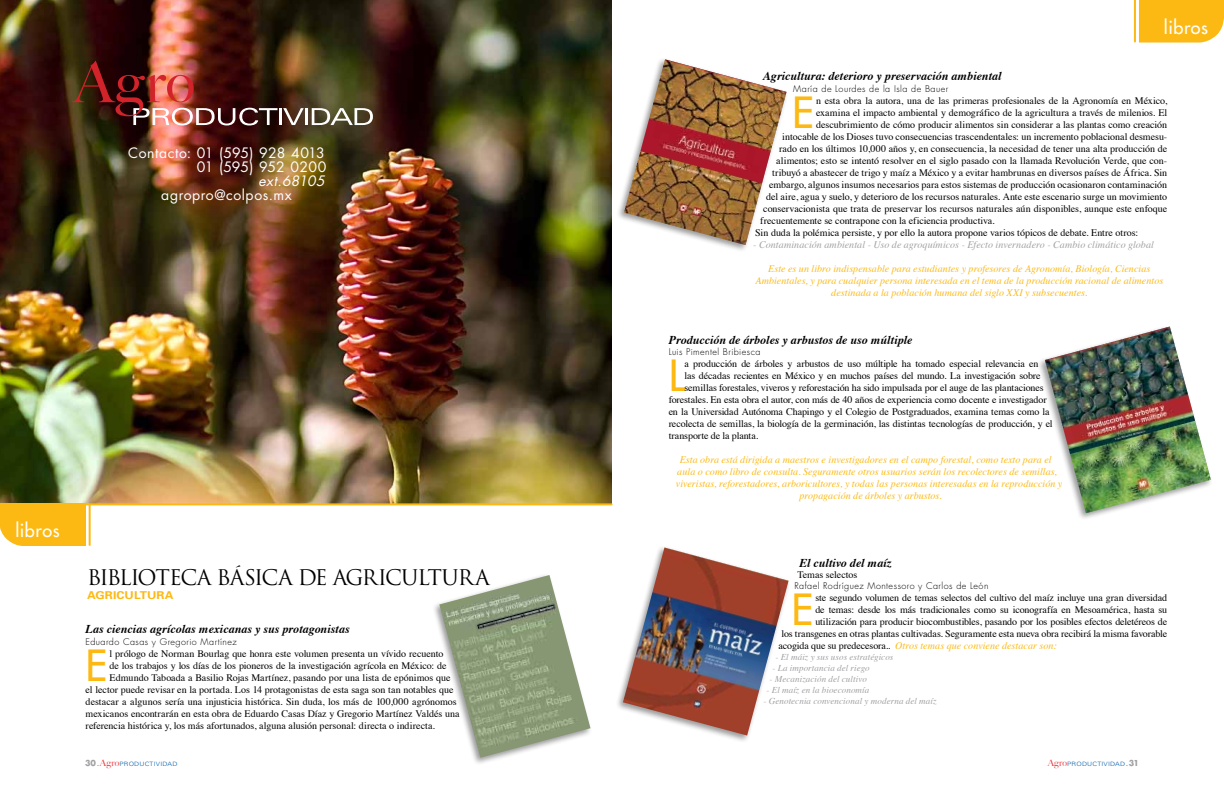
<style>
.page{position:relative;width:1224px;height:792px;background:#fff}
.page>*{position:absolute;margin:0;border:0;box-sizing:border-box;transform-origin:0 0}
.t1{font:41.8px "Futura";color:#fdb913}
.t2{font:21px "Trajan";letter-spacing:-.065em;color:#000}
.t3{font:18px "Futura";letter-spacing:.025em;color:#fff}
.t4{font:14px/14px "Futura";letter-spacing:.035em;color:#fff;text-align:right}
.t5{font:italic 14px "Futura";letter-spacing:.03em;color:#fff}
.t6{font:italic 700 12px "Times";letter-spacing:.005em;color:#000}
.t7{font:700 10.8px "Univers";color:#fdb913;scale:1.11 1}
.t8{font:10px "Times";letter-spacing:-.005em;color:#000}
.t9{font:italic 10px/12px "Times";letter-spacing:.005em;color:#fdb913;text-align:center}
.t10{font:italic 10px "Times";letter-spacing:.005em;color:#a1a1a4}
.t11{font:italic 9px "Times";letter-spacing:.01em;color:#a1a1a4}
.t12{font:300 9px "Futura";letter-spacing:.05em;color:#000}
.t13{font:300 5.9px "Univers";letter-spacing:.025em;color:#005daa;scale:1.18 1}
.s1{font-style:normal;color:#000}
.s2{font-family:"Futura";font-weight:700;font-size:8px;color:#a1a1a4}
.s3{font-size:11.9px;color:#a1a1a4}
.s4{font-family:"Big Caslon";font-weight:500;font-size:9px;color:#ef3e42}
</style>
<div class="page">
<img style="left:0;top:0;width:612px;height:503px">
<hr style="left:305px;top:108px;width:3px;height:17px;background:#fff">
<svg style="left:312px;top:108px;width:61px;height:17px"></svg>
<img style="left:72px;top:61px;width:232px;height:64px">
<div style="left:1139px;top:0;width:85px;height:43px;background:#fdb913"></div>
<img style="left:1045px;top:327px;width:166px;height:186px">
<div style="left:616px;top:57px;width:172px;height:196px;background:#000;opacity:.4"></div>
<img style="left:624px;top:59px;width:163px;height:186px">
<img style="left:623px;top:547px;width:166px;height:189px">
<hr style="left:1134px;top:0;width:2px;height:42px;background:#fdb913">
<div style="left:0;top:503px;width:85px;height:43px;background:#fdb913"></div>
<img style="left:439px;top:575px;width:152px;height:183px">
<svg style="left:0;top:527px;width:21px;height:19px"></svg>
<hr style="left:89px;top:504px;width:2px;height:41px;background:#fdb913">
<hr style="left:1px;top:503px;width:611px;height:2px;background:#fdb913">
<h3 class="t3" style="left:16px;top:519px;width:45px">libros</h3>
<h3 class="t4" style="left:128px;top:146px;width:200px">Contacto: 01 (595) 928 4013<br>01 (595) 952 0200</h3>
<h3 class="t5" style="left:258px;top:172px;width:68px">ext.68105</h3>
<h3 class="t4" style="left:161px;top:188px;width:132px">agropro@colpos.mx</h3>
<h2 class="t2" style="left:87px;top:565px;width:404px">BIBLIOTECA BÁSICA DE AGRICULTURA</h2>
<p class="t6" style="left:86px;top:617px;width:266px">Las ciencias agrícolas mexicanas y sus protagonistas</p>
<p class="t12" style="left:86px;top:636px;width:153px">Eduardo Casas y Gregorio Martínez</p>
<h1 class="t1" style="left:86px;top:638px;width:23px">E</h1>
<p class="t8" style="left:110px;top:644px;width:336px">l prólogo de Norman Bourlag que honra este volumen presenta un vívido recuento</p>
<p class="t7" style="left:87px;top:588px;width:16px">AGRICULTURA</p>
<p class="t8" style="left:110px;top:656px;width:339px">de los trabajos y los días de los pioneros de la investigación agrícola en México: de</p>
<p class="t8" style="left:110px;top:668px;width:343px">Edmundo Taboada a Basilio Rojas Martínez, pasando por una lista de epónimos que</p>
<p class="t8" style="left:86px;top:680px;width:369px">el lector puede revisar en la portada. Los 14 protagonistas de esta saga son tan notables que</p>
<p class="t8" style="left:86px;top:692px;width:372px">destacar a algunos sería una injusticia histórica. Sin duda, los más de 100,000 agrónomos</p>
<p class="t8" style="left:86px;top:704px;width:375px">mexicanos encontrarán en esta obra de Eduardo Casas Díaz y Gregorio Martínez Valdés una</p>
<p class="t8" style="left:86px;top:716px;width:351px">referencia histórica y, los más afortunados, alguna alusión personal: directa o indirecta.</p>
<h3 class="t3" style="left:1164px;top:15px;width:45px">libros</h3>
<p class="t6" style="left:763px;top:65px;width:240px">Agricultura: deterioro y preservación ambiental</p>
<p class="t12" style="left:793px;top:83px;width:157px">María de Lourdes de la Isla de Bauer</p>
<h1 class="t1" style="left:792px;top:85px;width:23px">E</h1>
<p class="t8" style="left:816px;top:91px;width:353px">n esta obra la autora, una de las primeras profesionales de la Agronomía en México,</p>
<p class="t8" style="left:816px;top:103px;width:353px">examina el impacto ambiental y demográfico de la agricultura a través de milenios. El</p>
<p class="t8" style="left:816px;top:115px;width:353px">descubrimiento de cómo producir alimentos sin considerar a las plantas como creación</p>
<p class="t8" style="left:782px;top:127px;width:387px">intocable de los Dioses tuvo consecuencias trascendentales: un incremento poblacional desmesu-</p>
<p class="t8" style="left:779px;top:139px;width:390px">rado en los últimos 10,000 años y, en consecuencia, la necesidad de tener una alta producción de</p>
<p class="t8" style="left:776px;top:151px;width:393px">alimentos; esto se intentó resolver en el siglo pasado con la llamada Revolución Verde, que con-</p>
<p class="t8" style="left:772px;top:163px;width:397px">tribuyó a abastecer de trigo y maíz a México y a evitar hambrunas en diversos países de África. Sin</p>
<p class="t8" style="left:769px;top:175px;width:400px">embargo, algunos insumos necesarios para estos sistemas de producción ocasionaron contaminación</p>
<p class="t8" style="left:766px;top:187px;width:403px">del aire, agua y suelo, y deterioro de los recursos naturales. Ante este escenario surge un movimiento</p>
<p class="t8" style="left:763px;top:199px;width:406px">conservacionista que trata de preservar los recursos naturales aún disponibles, aunque este enfoque</p>
<p class="t8" style="left:760px;top:211px;width:236px">frecuentemente se contrapone con la eficiencia productiva.</p>
<p class="t8" style="left:755px;top:224px;width:384px">Sin duda la polémica persiste, y por ello la autora propone varios tópicos de debate. Entre otros:</p>
<p class="t10" style="left:753px;top:236px;width:402px">- Contaminación ambiental - Uso de agroquímicos - Efecto invernadero - Cambio climático global</p>
<p class="t9" style="left:755px;top:262px;width:409px">Este es un libro indispensable para estudiantes y profesores de Agronomía, Biología, Ciencias<br>Ambientales, y para cualquier persona interesada en el tema de la producción racional de alimentos destinada a la población humana del siglo XXI y subsecuentes.</p>
<p class="t6" style="left:669px;top:329px;width:245px">Producción de árboles y arbustos de uso múltiple</p>
<p class="t12" style="left:669px;top:346px;width:93px">Luis Pimentel Bribiesca</p>
<h1 class="t1" style="left:669px;top:348px;width:18px">L</h1>
<p class="t8" style="left:684px;top:354px;width:356px">a producción de árboles y arbustos de uso múltiple ha tomado especial relevancia en</p>
<p class="t8" style="left:684px;top:366px;width:358px">las décadas recientes en México y en muchos países del mundo. La investigación sobre</p>
<p class="t8" style="left:684px;top:378px;width:361px">semillas forestales, viveros y reforestación ha sido impulsada por el auge de las plantaciones</p>
<p class="t8" style="left:669px;top:390px;width:380px">forestales. En esta obra el autor, con más de 40 años de experiencia como docente e investigador</p>
<p class="t8" style="left:669px;top:402px;width:382px">en la Universidad Autónoma Chapingo y el Colegio de Postgraduados, examina temas como la</p>
<p class="t8" style="left:669px;top:414px;width:386px">recolecta de semillas, la biología de la germinación, las distintas tecnologías de producción, y el</p>
<p class="t8" style="left:669px;top:426px;width:91px">transporte de la planta.</p>
<p class="t9" style="left:680px;top:453px;width:373px">Esta obra está dirigida a maestros e investigadores en el campo forestal, como texto para el</p>
<p class="t9" style="left:677px;top:465px;width:381px">aula o como libro de consulta. Seguramente otros usuarios serán los recolectores de semillas,</p>
<p class="t9" style="left:676px;top:477px;width:388px">viveristas, reforestadores, arboricultores, y todas las personas interesadas en la reproducción y</p>
<p class="t9" style="left:800px;top:489px;width:144px">propagación de árboles y arbustos.</p>
<p class="t6" style="left:800px;top:552px;width:94px">El cultivo del maíz</p>
<p class="t8" style="left:798px;top:566px;width:61px">Temas selectos</p>
<p class="t12" style="left:795px;top:580px;width:195px">Rafael Rodríguez Montessoro y Carlos de León</p>
<h1 class="t1" style="left:792px;top:583px;width:23px">E</h1>
<p class="t8" style="left:815px;top:589px;width:353px">ste segundo volumen de temas selectos del cultivo del maíz incluye una gran diversidad</p>
<p class="t8" style="left:815px;top:601px;width:353px">de temas: desde los más tradicionales como su iconografía en Mesoamérica, hasta su</p>
<p class="t8" style="left:815px;top:613px;width:353px">utilización para producir biocombustibles, pasando por los posibles efectos deletéreos de</p>
<p class="t8" style="left:782px;top:625px;width:387px">los transgenes en otras plantas cultivadas. Seguramente esta nueva obra recibirá la misma favorable</p>
<p class="t9" style="left:779px;top:640px;width:280px"><span class="s1">acogida que su predecesora..</span> Otros temas que conviene destacar son:</p>
<p class="t11" style="left:776px;top:650px;width:119px">- El máiz y sus usos estratégicos</p>
<p class="t11" style="left:773px;top:661px;width:99px">- La importancia del riego</p>
<p class="t11" style="left:770px;top:672px;width:99px">- Mecanización del cultivo</p>
<p class="t11" style="left:767px;top:683px;width:104px">- El maíz en la bioeconomía</p>
<p class="t11" style="left:764px;top:694px;width:175px">- Genotecnia convencional y moderna del maíz</p>
<p class="t13" style="left:85px;top:761px;width:80px"><span class="s2">30</span><span class="s3">.</span><span class="s4">Agro</span>PRODUCTIVIDAD</p>
<p class="t13" style="left:1048px;top:761px;width:79px"><span class="s4">Agro</span>PRODUCTIVIDAD<span class="s3">.</span><span class="s2">31</span></p>
</div>
